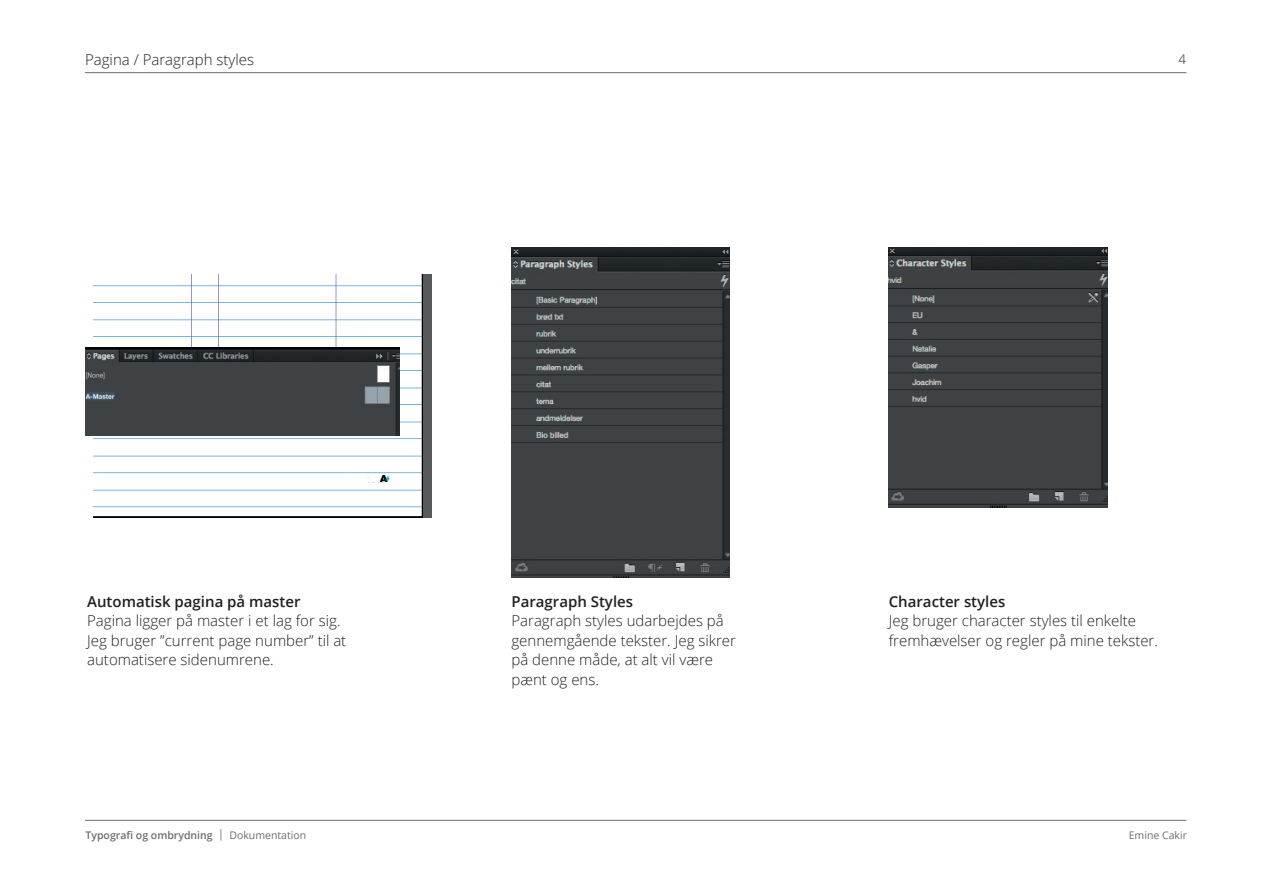
<style>
.page{position:relative;width:1263px;height:893px;background:#fff}
.page>*{position:absolute;margin:0;border:0;box-sizing:border-box;transform-origin:0 0}
.t1{font:300 15px/19.5px "Open Sans";color:#231f20}
.t2{font:600 15px "Open Sans";color:#231f20}
.t3{font:13.5px "Open Sans";color:#6c6d70}
.t4{font:600 10.5px "Open Sans";color:#6c6d70}
.t5{font:10.5px "Open Sans";color:#6c6d70}
.s1{font-weight:400;font-size:11.55px}
.s2{font-weight:400}
</style>
<div class="page">
<hr style="left:85px;top:820px;width:1101px;height:1px;background:#6c6d70">
<hr style="left:85px;top:72px;width:1101px;height:1px;background:#6c6d70">
<img style="left:94px;top:274px;width:338px;height:244px">
<img style="left:85px;top:348px;width:314px;height:87px">
<img style="left:511px;top:248px;width:219px;height:329px">
<img style="left:889px;top:248px;width:218px;height:260px">
<p class="t1" style="left:85px;top:50px;width:171px">Pagina / Paragraph styles</p>
<p class="t3" style="left:1178px;top:50px;width:9px">4</p>
<p class="t2" style="left:87px;top:591px;width:215px">Automatisk pagina på master</p>
<p class="t1" style="left:87px;top:611px;width:261px">Pagina ligger på master i et lag for sig.<br>Jeg bruger ”current page number” til at automatisere sidenumrene.</p>
<p class="t2" style="left:511px;top:591px;width:123px">Paragraph Styles</p>
<p class="t1" style="left:511px;top:611px;width:226px">Paragraph styles udarbejdes på gennemgående tekster. Jeg sikrer på denne måde, at alt vil være pænt og ens.</p>
<p class="t2" style="left:889px;top:591px;width:118px">Character styles</p>
<p class="t1" style="left:889px;top:611px;width:271px">Jeg bruger character styles til enkelte fremhævelser og regler på mine tekster.</p>
<p class="t4" style="left:85px;top:828px;width:222px">Typografi og ombrydning <span class="s1">|</span> <span class="s2">Dokumentation</span></p>
<p class="t5" style="left:1129px;top:828px;width:60px">Emine Cakir</p>
</div>
